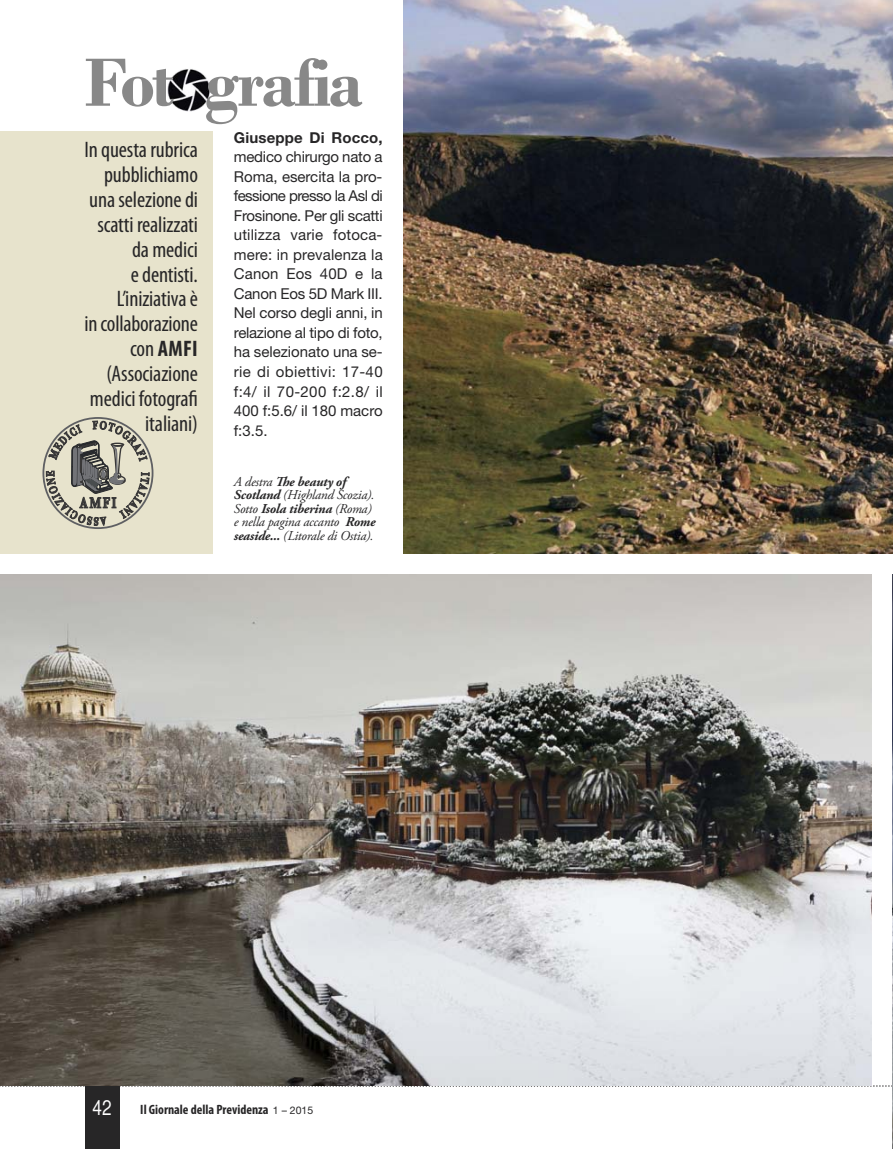
<style>
.page{position:relative;width:893px;height:1149px;background:#fff}
.page>*{position:absolute;margin:0;border:0;box-sizing:border-box;transform-origin:0 0}
.t1{font:700 71.7px "Bodoni";letter-spacing:-.05em;color:#888}
.t2{font:condensed 22.5px/24.9px "Myriad Pro";letter-spacing:-.005em;color:#272627;text-align:right}
.t3{font:21px "Helvetica CY Plain";color:#fff}
.t4{font:600 15.6px "Baskerville";color:#26282b;scale:.76 1}
.t5{font:15px/19.5px "Helvetica Neue";color:#272627;text-align:justify}
.t6{font:italic 13.5px/13.5px "Adobe Garamond Pro";letter-spacing:-.015em;color:#272627}
.t7{font:700 condensed 13.5px "Myriad Pro";color:#272627}
.s1{font-weight:700}
.s2{font-family:"Helvetica Neue";font-weight:400;font-stretch:normal;font-size:10.5px}
</style>
<div class="page">
<div style="left:85px;top:1084px;width:34px;height:64px;background:#272627"></div>
<svg style="left:0;top:1084px;width:892px;height:2px;background:#9b9a99"></svg>
<div style="left:0;top:131px;width:213px;height:422px;background:#e7e3cc"></div>
<img style="left:167px;top:69px;width:43px;height:43px">
<img style="left:404px;top:0;width:489px;height:553px">
<img style="left:0;top:574px;width:872px;height:510px">
<img style="left:892px;top:574px;width:1px;height:574px">
<svg style="left:46px;top:421px;width:103px;height:108px"></svg>
<p class="t1" style="left:84px;top:58px;width:281px">Fot grafia</p>
<p class="t2" style="left:84px;top:139px;width:115px">In questa rubrica pubblichiamo una selezione di scatti realizzati da medici<br>e dentisti.<br>L’iniziativa è<br>in collaborazione con <span class="s1">AMFI </span>(Associazione medici fotografi italiani)</p>
<p class="t5" style="left:234px;top:129px;width:150px"><span class="s1">Giuseppe Di Rocco, </span>medico chirurgo nato a Roma, esercita la pro&shy;fessione presso la Asl di Frosinone. Per gli scatti utilizza varie fotoca&shy;mere: in prevalenza la Canon Eos 40D e la Canon Eos 5D Mark III.<br>Nel corso degli anni, in relazione al tipo di foto, ha selezionato una se&shy;rie di obiettivi: 17-40 f:4/ il 70-200 f:2.8/ il 400 f:5.6/ il 180 macro f:3.5.</p>
<p class="t4" style="left:80px;top:493px;width:50px">AMFI</p>
<p class="t6" style="left:234px;top:476px;width:143px">A destra <span class="s1">The beauty of<br>Scotland</span> (Highland Scozia).<br>Sotto <span class="s1">Isola tiberina</span> (Roma) e nella pagina accanto <span class="s1">Rome seaside...</span> (Litorale di Ostia).</p>
<p class="t3" style="left:92px;top:1095px;width:21px">42</p>
<p class="t7" style="left:140px;top:1104px;width:174px">Il Giornale della Previdenza <span class="s2">1 – 2015</span></p>
</div>
